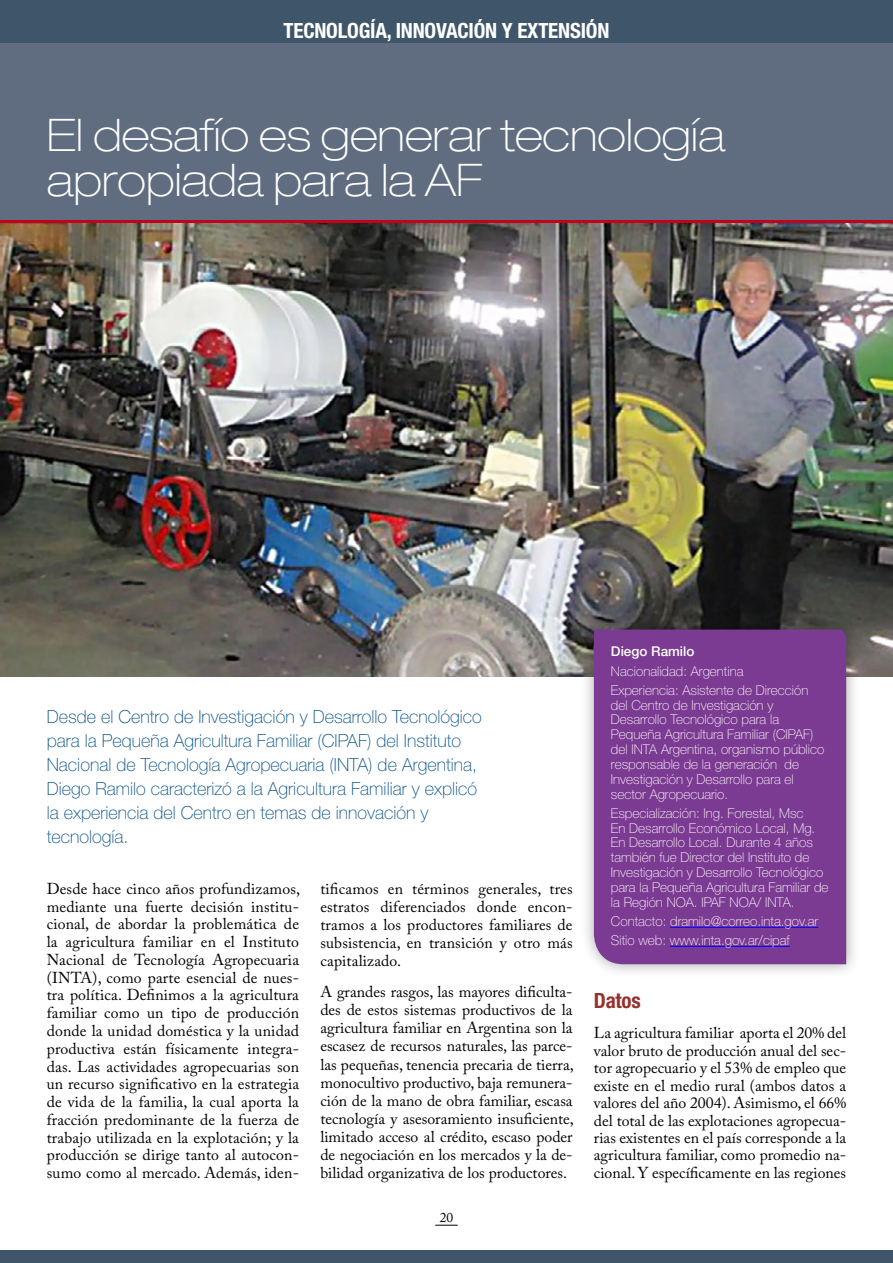
<style>
.page{position:relative;width:893px;height:1263px;background:#fff}
.page>*{position:absolute;margin:0;border:0;box-sizing:border-box;transform-origin:0 0}
.t1{font:100 expanded 45px/45px "Helvetica Neue LT Std";color:#fff}
.t2{font:700 condensed 21px "Helvetica Neue LT Std";letter-spacing:-.01em;color:#fff}
.t3{font:700 condensed 21px "Helvetica Neue LT Std";letter-spacing:-.01em;color:#972f2c}
.t4{font:100 18px/24px "Helvetica Neue LT Std";color:#004e8a}
.t5{font:15.75px/17.7px "Adobe Caslon Pro";color:#000;text-align:justify}
.t6{font:100 13.5px/14.9px "Helvetica Neue LT Std";color:#fff}
.t7{font:500 13.5px "Helvetica Neue LT Std";color:#fff}
.t8{font:13.5px "Adobe Caslon Pro";color:#000}
</style>
<div class="page">
<svg style="left:435px;top:1225px;width:23px;height:1px"></svg>
<img style="left:0;top:222px;width:893px;height:454px">
<div style="left:0;top:0;width:893px;height:221px;background:#606d80"></div>
<div style="left:0;top:0;width:893px;height:43px;background:#3f5569"></div>
<div style="left:0;top:1250px;width:893px;height:13px;background:#3f5569"></div>
<div style="left:580px;top:615px;width:280px;height:363px;background:#000;opacity:.33"></div>
<div style="left:594px;top:630px;width:252px;height:334px;background:#7c3b92"></div>
<hr style="left:670px;top:927px;width:148px;height:1px;background:#00f">
<hr style="left:670px;top:946px;width:120px;height:1px;background:#00f">
<hr style="left:0;top:220px;width:893px;height:2px;background:#c4001d">
<h2 class="t2" style="left:284px;top:18px;width:327px">TECNOLOGÍA, INNOVACIÓN Y EXTENSIÓN</h2>
<h1 class="t1" style="left:47px;top:112px;width:680px">El desafío es generar tecnología apropiada para la AF</h1>
<p class="t7" style="left:611px;top:644px;width:85px">Diego Ramilo</p>
<p class="t6" style="left:611px;top:661px;width:199px;line-height:19px">Nacionalidad: Argentina<br>Experiencia: Asistente de Dirección</p>
<p class="t6" style="left:611px;top:697px;width:215px">del Centro de Investigación y<br>Desarrollo Tecnológico para la<br>Pequeña Agricultura Familiar (CIPAF) del INTA Argentina, organismo público responsable de la generación de<br>Investigación y Desarrollo para el sector Agropecuario.</p>
<p class="t6" style="left:611px;top:805px;width:219px">Especialización: Ing. Forestal, Msc<br>En Desarrollo Económico Local, Mg.<br>En Desarrollo Local. Durante 4 años también fue Director del Instituto de Investigación y Desarrollo Tecnológico para la Pequeña Agricultura Familiar de la Región NOA. IPAF NOA/ INTA.</p>
<p class="t6" style="left:611px;top:911px;width:209px;line-height:19px">Contacto: dramilo@correo.inta.gov.ar<br>Sitio web: www.inta.gov.ar/cipaf</p>
<p class="t4" style="left:47px;top:705px;width:437px">Desde el Centro de Investigación y Desarrollo Tecnológico para la Pequeña Agricultura Familiar (CIPAF) del Instituto Nacional de Tecnología Agropecuaria (INTA) de Argentina, Diego Ramilo caracterizó a la Agricultura Familiar y explicó la experiencia del Centro en temas de innovación y tecnología.</p>
<p class="t5" style="left:47px;top:880px;width:255px">Desde hace cinco años profundizamos, mediante una fuerte decisión institu&shy;cional, de abordar la problemática de la agricultura familiar en el Instituto Nacional de Tecnología Agropecuaria (INTA), como parte esencial de nues&shy;tra política. Definimos a la agricultura familiar como un tipo de producción donde la unidad doméstica y la unidad productiva están físicamente integra&shy;das. Las actividades agropecuarias son un recurso significativo en la estrategia de vida de la familia, la cual aporta la fracción predominante de la fuerza de trabajo utilizada en la explotación; y la producción se dirige tanto al autocon&shy;sumo como al mercado. Además, iden-</p>
<p class="t5" style="left:320px;top:879px;width:254px;line-height:18.1px">tificamos en términos generales, tres estratos diferenciados donde encon&shy;tramos a los productores familiares de subsistencia, en transición y otro más capitalizado.</p>
<p class="t5" style="left:320px;top:983px;width:255px;line-height:18.1px">A grandes rasgos, las mayores dificulta&shy;des de estos sistemas productivos de la agricultura familiar en Argentina son la escasez de recursos naturales, las parce&shy;las pequeñas, tenencia precaria de tierra, monocultivo productivo, baja remunera&shy;ción de la mano de obra familiar, escasa tecnología y asesoramiento insuficiente, limitado acceso al crédito, escaso poder de negociación en los mercados y la de&shy;bilidad organizativa de los productores.</p>
<h2 class="t3" style="left:594px;top:988px;width:48px">Datos</h2>
<p class="t5" style="left:594px;top:1024px;width:254px">La agricultura familiar aporta el 20% del valor bruto de producción anual del sec&shy;tor agropecuario y el 53% de empleo que existe en el medio rural (ambos datos a valores del año 2004). Asimismo, el 66% del total de las explotaciones agropecua&shy;rias existentes en el país corresponde a la agricultura familiar, como promedio na&shy;cional. Y específicamente en las regiones</p>
<p class="t8" style="left:440px;top:1209px;width:15px">20</p>
</div>
